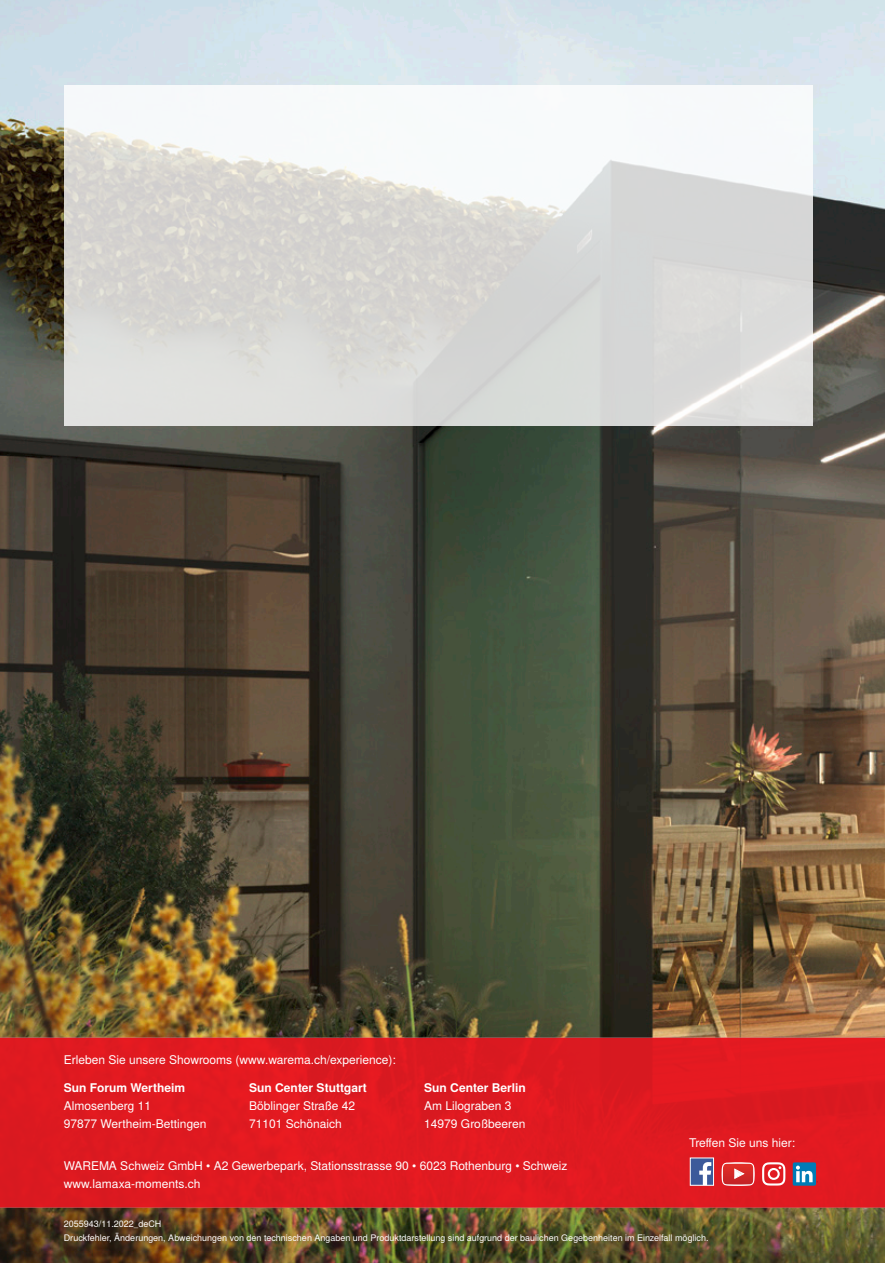
<style>
.page{position:relative;width:885px;height:1263px;background:#fff}
.page>*{position:absolute;margin:0;border:0;box-sizing:border-box;transform-origin:0 0}
.t1{font:12px/18px "Warema Nimbus";color:#fff}
.t2{font:700 12px "Warema Nimbus";color:#fff}
.t3{font:9px/13.5px "Warema Nimbus";color:#fff}
</style>
<div class="page">
<img style="left:0;top:0;width:884px;height:1263px">
<div style="left:0;top:1037px;width:884px;height:171px;background:#df1a20"></div>
<svg style="left:64px;top:85px;width:748px;height:340px;fill:#dbdbd8"></svg>
<svg style="left:691px;top:1159px;width:20px;height:25px"></svg>
<div style="left:689px;top:1157px;width:24px;height:29px;border:1px solid #fff"></div>
<div style="left:792px;top:1162px;width:24px;height:24px;background:#007bb6;border-radius:2px"></div>
<svg style="left:796px;top:1165px;width:22px;height:17px"></svg>
<svg style="left:762px;top:1162px;width:23px;height:23px"></svg>
<svg style="left:721px;top:1162px;width:33px;height:23px"></svg>
<p class="t1" style="left:64px;top:1051px;width:333px">Erleben Sie unsere Showrooms (www.warema.ch/experience):</p>
<p class="t2" style="left:64px;top:1081px;width:123px">Sun Forum Wertheim</p>
<p class="t1" style="left:64px;top:1097px;width:144px">Almosenberg 11<br>97877 Wertheim-Bettingen</p>
<p class="t2" style="left:249px;top:1081px;width:119px">Sun Center Stuttgart</p>
<p class="t1" style="left:249px;top:1097px;width:107px">Böblinger Straße 42<br>71101 Schönaich</p>
<p class="t2" style="left:424px;top:1081px;width:103px">Sun Center Berlin</p>
<p class="t1" style="left:424px;top:1097px;width:103px">Am Lilograben 3<br>14979 Großbeeren</p>
<p class="t1" style="left:64px;top:1156px;width:505px">WAREMA Schweiz GmbH • A2 Gewerbepark, Stationsstrasse 90 • 6023 Rothenburg • Schweiz www.lamaxa-moments.ch</p>
<p class="t1" style="left:689px;top:1134px;width:107px">Treffen Sie uns hier:</p>
<p class="t3" style="left:64px;top:1217px;width:646px">2055943/11.2022_deCH<br>Druckfehler, Änderungen, Abweichungen von den technischen Angaben und Produktdarstellung sind aufgrund der baulichen Gegebenheiten im Einzelfall möglich.</p>
</div>
